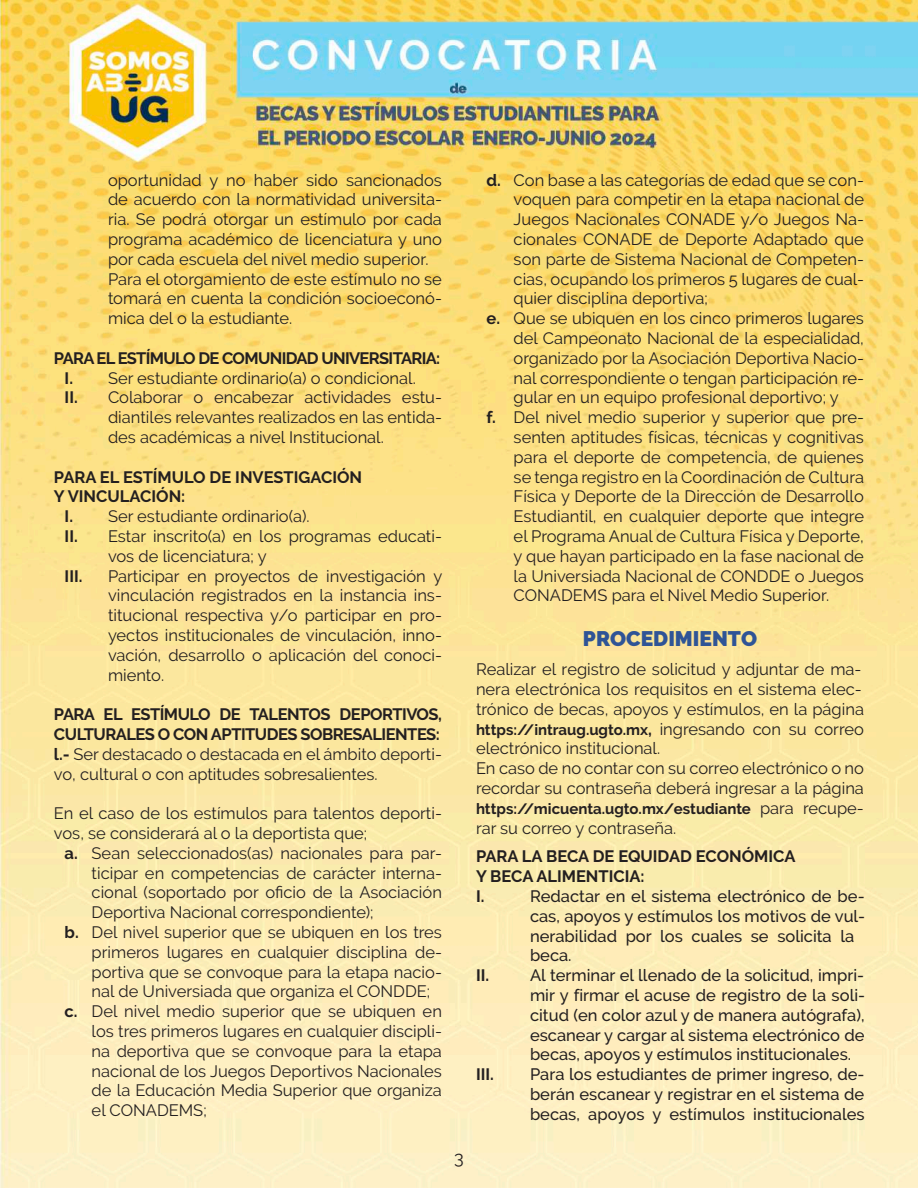
<style>
.page{position:relative;width:918px;height:1188px;background:#fff}
.page>*{position:absolute;margin:0;border:0;box-sizing:border-box;transform-origin:0 0}
.t1{font:900 21px "Raleway";color:#2f5496}
.t2{font:18px "Raleway";color:#231f20}
.t3{font:16.5px/19.8px "Raleway";color:#231f20}
.t4{font:500 16.5px/19.8px "Raleway";color:#231f20;text-align:justify}
.t5{font:700 16.5px/19.8px "Raleway";color:#231f20}
.t6{font:700 16.5px "Raleway";letter-spacing:-.04em;color:#231f20}
.t7{font:700 15px "Raleway";color:#231f20}
.s1{font-weight:700}
.s2{font-size:16.5px}
.s3{font-weight:400;font-size:16.5px}
</style>
<div class="page">
<img style="left:0;top:0;width:918px;height:1188px">
<p class="t3" style="left:108px;top:170px;width:336px">oportunidad y no haber sido sancionados de acuerdo con la normatividad universita&shy;ria. Se podrá otorgar un estímulo por cada programa académico de licenciatura y uno por cada escuela del nivel medio superior.<br>Para el otorgamiento de este estímulo no se tomará en cuenta la condición socioeconó&shy;mica del o la estudiante.</p>
<p class="t6" style="left:54px;top:349px;width:388px">PARA EL ESTÍMULO DE COMUNIDAD UNIVERSITARIA:</p>
<p class="t3" style="left:65px;top:368px;width:353px"><span class="s1">I.</span> Ser estudiante ordinario(a) o condicional.</p>
<p class="t3" style="left:65px;top:388px;width:379px"><span class="s1">II.</span> Colaborar o encabezar actividades estu-</p>
<p class="t3" style="left:108px;top:407px;width:335px">diantiles relevantes realizados en las entida-</p>
<p class="t3" style="left:108px;top:427px;width:277px">des académicas a nivel Institucional.</p>
<p class="t5" style="left:54px;top:467px;width:310px">PARA EL ESTÍMULO DE INVESTIGACIÓN</p>
<p class="t5" style="left:54px;top:487px;width:133px">Y VINCULACIÓN:</p>
<p class="t3" style="left:65px;top:506px;width:247px"><span class="s1">I.</span> Ser estudiante ordinario(a).</p>
<p class="t3" style="left:65px;top:526px;width:379px"><span class="s1">II.</span> Estar inscrito(a) en los programas educati-</p>
<p class="t3" style="left:108px;top:546px;width:160px">vos de licenciatura; y</p>
<p class="t5" style="left:65px;top:566px;width:19px">III.</p>
<p class="t3" style="left:108px;top:566px;width:336px;text-align:justify">Participar en proyectos de investigación y vinculación registrados en la instancia ins&shy;titucional respectiva y/o participar en pro&shy;yectos institucionales de vinculación, inno&shy;vación, desarrollo o aplicación del conoci&shy;miento.</p>
<p class="t3" style="left:54px;top:704px;width:390px"><span class="s1">PARA EL ESTÍMULO DE TALENTOS DEPORTIVOS, CULTURALES O CON APTITUDES SOBRESALIENTES: l.-</span> Ser destacado o destacada en el ámbito deporti&shy;vo, cultural o con aptitudes sobresalientes.</p>
<p class="t3" style="left:54px;top:803px;width:389px">En el caso de los estímulos para talentos deporti&shy;vos, se considerará al o la deportista que;</p>
<p class="t3" style="left:65px;top:843px;width:379px"><span class="s1">a.</span> Sean seleccionados(as) nacionales para par-</p>
<p class="t3" style="left:92px;top:863px;width:352px">ticipar en competencias de carácter interna-</p>
<p class="t3" style="left:92px;top:883px;width:352px">cional (soportado por oficio de la Asociación</p>
<p class="t3" style="left:92px;top:902px;width:284px">Deportiva Nacional correspondiente);</p>
<p class="t3" style="left:65px;top:922px;width:379px"><span class="s1">b.</span> Del nivel superior que se ubiquen en los tres</p>
<p class="t3" style="left:92px;top:942px;width:352px">primeros lugares en cualquier disciplina de-</p>
<p class="t3" style="left:92px;top:962px;width:352px">portiva que se convoque para la etapa nacio-</p>
<p class="t3" style="left:92px;top:982px;width:340px">nal de Universiada que organiza el CONDDE;</p>
<p class="t3" style="left:65px;top:1001px;width:379px"><span class="s1">c.</span> Del nivel medio superior que se ubiquen en</p>
<p class="t3" style="left:92px;top:1021px;width:352px">los tres primeros lugares en cualquier discipli-</p>
<p class="t3" style="left:92px;top:1041px;width:352px">na deportiva que se convoque para la etapa</p>
<p class="t3" style="left:92px;top:1061px;width:352px">nacional de los Juegos Deportivos Nacionales</p>
<p class="t3" style="left:92px;top:1081px;width:352px">de la Educación Media Superior que organiza</p>
<p class="t3" style="left:92px;top:1100px;width:117px">el CONADEMS;</p>
<p class="t2" style="left:454px;top:1147px;width:11px">3</p>
<p class="t3" style="left:487px;top:170px;width:379px"><span class="s1">d.</span> Con base a las categorías de edad que se con-</p>
<p class="t3" style="left:514px;top:190px;width:352px">voquen para competir en la etapa nacional de</p>
<p class="t3" style="left:514px;top:209px;width:352px">Juegos Nacionales CONADE y/o Juegos Na-</p>
<p class="t3" style="left:514px;top:229px;width:352px">cionales CONADE de Deporte Adaptado que</p>
<p class="t3" style="left:514px;top:249px;width:352px">son parte de Sistema Nacional de Competen-</p>
<p class="t3" style="left:514px;top:269px;width:352px">cias, ocupando los primeros 5 lugares de cual-</p>
<p class="t3" style="left:514px;top:289px;width:196px">quier disciplina deportiva;</p>
<p class="t3" style="left:487px;top:308px;width:379px"><span class="s1">e.</span> Que se ubiquen en los cinco primeros lugares</p>
<p class="t3" style="left:514px;top:328px;width:352px">del Campeonato Nacional de la especialidad,</p>
<p class="t3" style="left:514px;top:348px;width:352px">organizado por la Asociación Deportiva Nacio-</p>
<p class="t3" style="left:514px;top:368px;width:352px">nal correspondiente o tengan participación re-</p>
<p class="t3" style="left:514px;top:388px;width:327px">gular en un equipo profesional deportivo; y</p>
<p class="t3" style="left:487px;top:407px;width:379px"><span class="s1">f.</span> Del nivel medio superior y superior que pre-</p>
<p class="t3" style="left:514px;top:427px;width:352px">senten aptitudes físicas, técnicas y cognitivas</p>
<p class="t3" style="left:514px;top:447px;width:352px">para el deporte de competencia, de quienes</p>
<p class="t3" style="left:514px;top:467px;width:352px">se tenga registro en la Coordinación de Cultura</p>
<p class="t3" style="left:514px;top:487px;width:352px">Física y Deporte de la Dirección de Desarrollo</p>
<p class="t3" style="left:514px;top:506px;width:352px">Estudiantil, en cualquier deporte que integre</p>
<p class="t3" style="left:514px;top:526px;width:352px">el Programa Anual de Cultura Física y Deporte,</p>
<p class="t3" style="left:514px;top:546px;width:352px">y que hayan participado en la fase nacional de</p>
<p class="t3" style="left:514px;top:566px;width:352px">la Universiada Nacional de CONDDE o Juegos</p>
<p class="t3" style="left:514px;top:586px;width:317px">CONADEMS para el Nivel Medio Superior.</p>
<p class="t1" style="left:583px;top:627px;width:176px">PROCEDIMIENTO</p>
<p class="t3" style="left:476px;top:659px;width:390px">Realizar el registro de solicitud y adjuntar de ma&shy;nera electrónica los requisitos en el sistema elec&shy;trónico de becas, apoyos y estímulos, en la página</p>
<p class="t7" style="left:476px;top:721px;width:389px">https://intraug.ugto.mx<span class="s2">,</span> <span class="s3">ingresando con su correo</span></p>
<p class="t3" style="left:476px;top:739px;width:390px">electrónico institucional.<br>En caso de no contar con su correo electrónico o no recordar su contraseña deberá ingresar a la página</p>
<p class="t7" style="left:476px;top:800px;width:389px">https://micuenta.ugto.mx/estudiante <span class="s3">para recupe-</span></p>
<p class="t3" style="left:476px;top:818px;width:202px">rar su correo y contraseña.</p>
<p class="t5" style="left:476px;top:847px;width:321px">PARA LA BECA DE EQUIDAD ECONÓMICA<br>Y BECA ALIMENTICIA:<br>I.</p>
<p class="t4" style="left:530px;top:886px;width:337px;text-align:left">Redactar en el sistema electrónico de be&shy;cas, apoyos y estímulos los motivos de vul&shy;nerabilidad por los cuales se solicita la beca.</p>
<p class="t5" style="left:476px;top:966px;width:15px">II.</p>
<p class="t4" style="left:530px;top:965px;width:337px">Al terminar el llenado de la solicitud, impri&shy;mir y firmar el acuse de registro de la soli&shy;citud (en color azul y de manera autógrafa), escanear y cargar al sistema electrónico de becas, apoyos y estímulos institucionales.</p>
<p class="t5" style="left:476px;top:1065px;width:19px">III.</p>
<p class="t4" style="left:530px;top:1064px;width:336px">Para los estudiantes de primer ingreso, de&shy;berán escanear y registrar en el sistema de becas, apoyos y estímulos institucionales</p>
</div>
